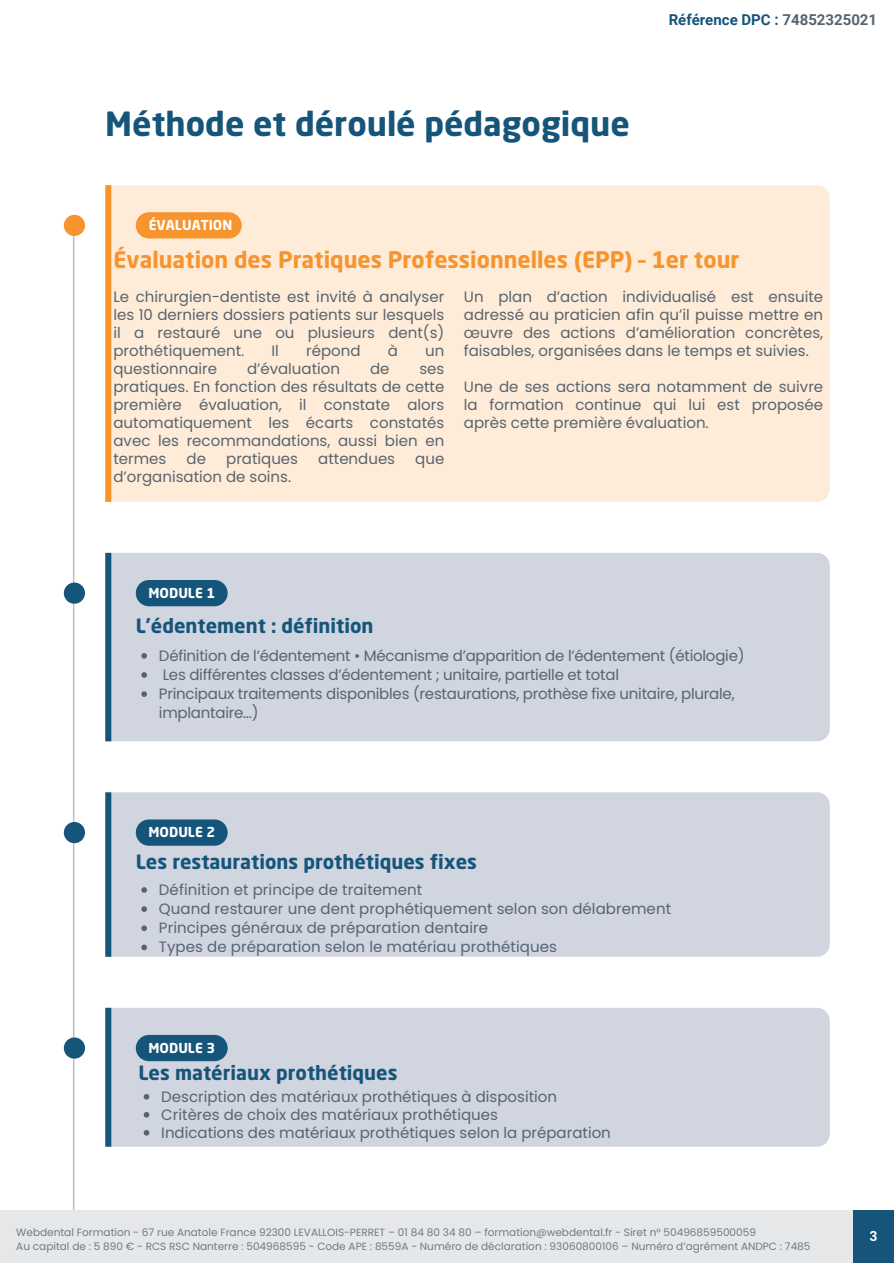
<style>
.page{position:relative;width:894px;height:1264px;background:#fff}
.page>*{position:absolute;margin:0;border:0;box-sizing:border-box;transform-origin:0 0}
.t1{font:700 33px "Neo Sans Std";color:#16557a}
.t2{font:700 22.5px "Neo Sans Std";color:#f8942d}
.t3{font:700 19.5px "Neo Sans Std";color:#16557a}
.t4{font:15px/18px "Poppins";color:#57646e;text-align:justify}
.t5{font:700 15px "Roboto";color:#16557a}
.t6{font:700 13.5px "Neo Sans Std";color:#fff}
.t7{font:600 13.5px "Poppins";color:#fff}
.t8{font:10.5px "Poppins";color:#717a83}
.s1{color:#57646e}
</style>
<div class="page">
<div style="left:0;top:1209px;width:893px;height:53px;background:#e6e7e8"></div>
<div style="left:852px;top:1209px;width:41px;height:53px;background:#16557a"></div>
<hr style="left:73px;top:225px;width:1px;height:984px;background:#bcbec0">
<div style="left:111px;top:185px;width:718px;height:317px;background:#ffecd8"></div>
<div style="left:105px;top:185px;width:6px;height:317px;background:#f8942d"></div>
<div style="left:136px;top:212px;width:106px;height:26px;background:#f8942d;border-radius:13px"></div>
<div style="left:64px;top:215px;width:21px;height:21px;background:#f8942d;border-radius:50%"></div>
<div style="left:64px;top:582px;width:21px;height:21px;background:#16557a;border-radius:50%"></div>
<div style="left:111px;top:553px;width:718px;height:188px;background:#d1d5e0"></div>
<div style="left:105px;top:553px;width:6px;height:188px;background:#16557a"></div>
<div style="left:136px;top:580px;width:91px;height:26px;background:#16557a;border-radius:13px"></div>
<div style="left:64px;top:822px;width:21px;height:21px;background:#16557a;border-radius:50%"></div>
<div style="left:111px;top:792px;width:718px;height:164px;background:#d1d5e0"></div>
<div style="left:105px;top:792px;width:6px;height:164px;background:#16557a"></div>
<div style="left:136px;top:819px;width:91px;height:26px;background:#16557a;border-radius:13px"></div>
<div style="left:64px;top:1037px;width:21px;height:21px;background:#16557a;border-radius:50%"></div>
<div style="left:111px;top:1007px;width:718px;height:139px;background:#d1d5e0"></div>
<div style="left:105px;top:1007px;width:6px;height:139px;background:#16557a"></div>
<div style="left:136px;top:1034px;width:91px;height:27px;background:#16557a;border-radius:13px"></div>
<div style="left:247px;top:216px;width:48px;height:22px;background:#ffecd8"></div>
<svg style="left:141px;top:653px;width:6px;height:5px"></svg>
<svg style="left:141px;top:672px;width:6px;height:5px"></svg>
<svg style="left:141px;top:691px;width:6px;height:6px"></svg>
<svg style="left:141px;top:887px;width:6px;height:5px"></svg>
<svg style="left:141px;top:906px;width:6px;height:6px"></svg>
<svg style="left:141px;top:925px;width:6px;height:6px"></svg>
<svg style="left:141px;top:944px;width:6px;height:6px"></svg>
<svg style="left:144px;top:1093px;width:5px;height:6px"></svg>
<svg style="left:144px;top:1111px;width:5px;height:6px"></svg>
<svg style="left:144px;top:1129px;width:5px;height:6px"></svg>
<h4 class="t1" style="left:105px;top:110px;width:526px">Méthode et déroulé pédagogique</h4>
<p class="t6" style="left:149px;top:220px;width:85px">ÉVALUATION</p>
<p class="t5" style="left:668px;top:11px;width:210px">Référence DPC : <span class="s1">74852325021</span></p>
<p class="t2" style="left:113px;top:250px;width:627px">Évaluation des Pratiques Professionnelles (EPP) – 1er tour</p>
<h6 class="t4" style="left:113px;top:288px;width:332px">Le chirurgien-dentiste est invité à analyser les 10 derniers dossiers patients sur lesquels il a restauré une ou plusieurs dent(s) prothétiquement.</h6>
<h6 class="t4" style="left:271px;top:342px;width:9px">Il</h6>
<h6 class="t4" style="left:306px;top:342px;width:56px">répond</h6>
<h6 class="t4" style="left:387px;top:342px;width:12px">à</h6>
<h6 class="t4" style="left:425px;top:342px;width:21px">un</h6>
<h6 class="t4" style="left:113px;top:360px;width:105px">questionnaire</h6>
<h6 class="t4" style="left:247px;top:360px;width:95px">d’évaluation</h6>
<h6 class="t4" style="left:370px;top:360px;width:21px">de</h6>
<h6 class="t4" style="left:113px;top:360px;width:332px;text-indent:306px">ses pratiques. En fonction des résultats de cette première évaluation, il constate alors automatiquement les écarts constatés avec les recommandations, aussi bien en termes</h6>
<h6 class="t4" style="left:186px;top:450px;width:21px">de</h6>
<h6 class="t4" style="left:226px;top:450px;width:73px">pratiques</h6>
<h6 class="t4" style="left:318px;top:450px;width:78px">attendues</h6>
<h6 class="t4" style="left:415px;top:450px;width:31px">que</h6>
<h6 class="t4" style="left:113px;top:468px;width:179px">d’organisation de soins.</h6>
<p class="t4" style="left:464px;top:288px;width:361px">Un plan d’action individualisé est ensuite adressé au praticien afin qu’il puisse mettre en œuvre des actions d’amélioration concrètes, faisables, organisées dans le temps et suivies.</p>
<p class="t4" style="left:464px;top:378px;width:361px">Une de ses actions sera notamment de suivre la formation continue qui lui est proposée après cette première évaluation.</p>
<p class="t6" style="left:148px;top:587px;width:68px">MODULE 1</p>
<p class="t3" style="left:136px;top:617px;width:239px">L’édentement : définition</p>
<h2 class="t4" style="left:159px;top:646px;width:587px">Définition de l’édentement • Mécanisme d’apparition de l’édentement (étiologie)</h2>
<h6 class="t4" style="left:163px;top:665px;width:457px">Les différentes classes d’édentement ; unitaire, partielle et total</h6>
<h6 class="t4" style="left:159px;top:684px;width:577px;line-height:19.2px">Principaux traitements disponibles (restaurations, prothèse fixe unitaire, plurale, implantaire…)</h6>
<h4 class="t6" style="left:148px;top:827px;width:68px">MODULE 2</h4>
<p class="t3" style="left:136px;top:854px;width:342px">Les restaurations prothétiques fixes</p>
<h4 class="t4" style="left:159px;top:880px;width:265px">Définition et principe de traitement</h4>
<h3 class="t4" style="left:159px;top:900px;width:513px">Quand restaurer une dent prophétiquement selon son délabrement</h3>
<p class="t4" style="left:159px;top:919px;width:330px">Principes généraux de préparation dentaire</p>
<p class="t4" style="left:159px;top:938px;width:399px">Types de préparation selon le matériau prothétiques</p>
<h3 class="t6" style="left:148px;top:1042px;width:68px">MODULE 3</h3>
<p class="t3" style="left:138px;top:1065px;width:260px">Les matériaux prothétiques</p>
<p class="t4" style="left:161px;top:1087px;width:397px">Description des matériaux prothétiques à disposition</p>
<h4 class="t4" style="left:161px;top:1105px;width:338px">Critères de choix des matériaux prothétiques</h4>
<h3 class="t4" style="left:161px;top:1123px;width:451px">Indications des matériaux prothétiques selon la préparation</h3>
<h5 class="t8" style="left:16px;top:1225px;width:741px">Webdental Formation - 67 rue Anatole France 92300 LEVALLOIS-PERRET – 01 84 80 34 80 – formation@webdental.fr - Siret n° 50496859500059</h5>
<h1 class="t8" style="left:16px;top:1238px;width:795px">Au capital de : 5 890 € - RCS RSC Nanterre : 504968595 - Code APE : 8559A - Numéro de déclaration : 93060800106 – Numéro d’agrément ANDPC : 7485</h1>
<p class="t7" style="left:869px;top:1226px;width:10px">3</p>
</div>
